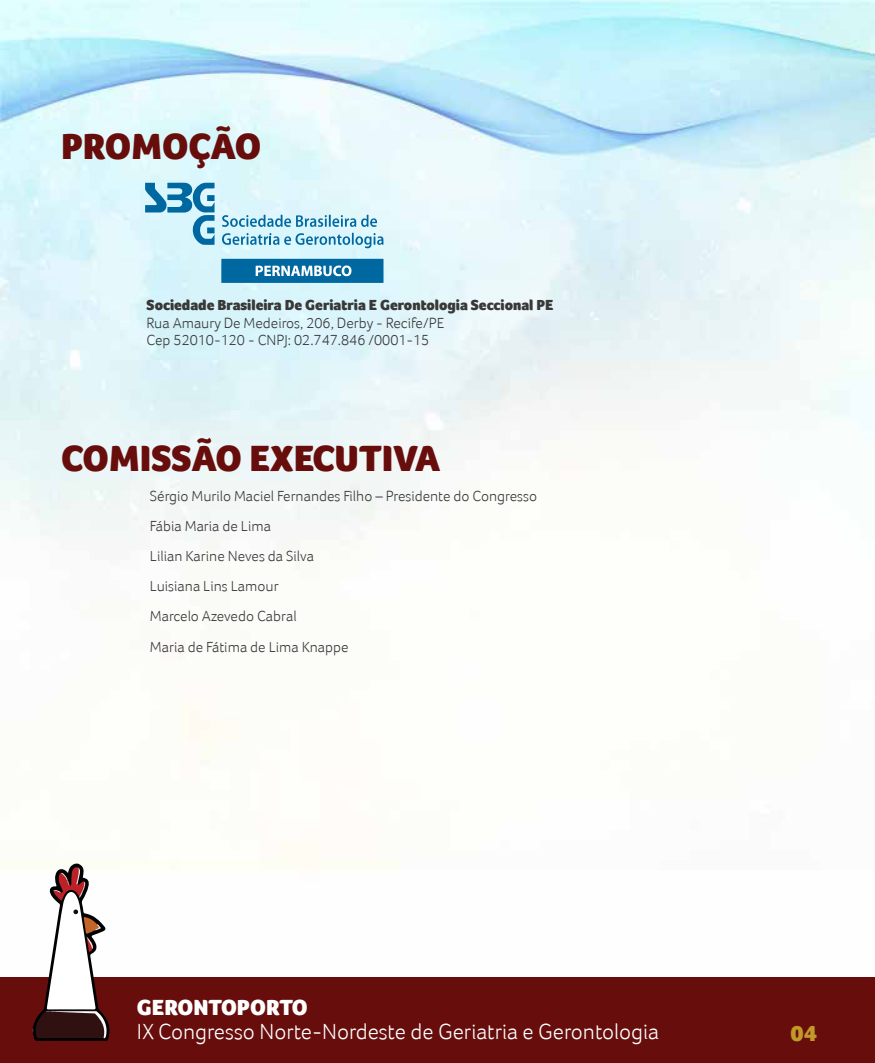
<style>
.page{position:relative;width:875px;height:1063px;background:#fff}
.page>*{position:absolute;margin:0;border:0;box-sizing:border-box;transform-origin:0 0}
.t1{font:900 37.5px "Foco";color:#670e0d}
.t2{font:300 22.5px "Foco";color:#fff}
.t3{font:900 22.5px "Foco";color:#fff}
.t4{font:900 22.5px "Foco";color:#c19929}
.t5{font:300 15px/30px "Foco";color:#383837}
.t6{font:900 15px "Foco";color:#383837}
</style>
<div class="page">
<img style="left:0;top:0;width:875px;height:1062px">
<div style="left:1px;top:977px;width:874px;height:85px;background:#670e0d"></div>
<svg style="left:33px;top:863px;width:77px;height:177px"></svg>
<svg style="left:145px;top:183px;width:70px;height:62px"></svg>
<svg style="left:222px;top:233px;width:161px;height:15px"></svg>
<svg style="left:222px;top:214px;width:155px;height:13px"></svg>
<svg style="left:221px;top:259px;width:163px;height:24px"></svg>
<h1 class="t1" style="left:61px;top:125px;width:202px">PROMOÇÃO</h1>
<p class="t6" style="left:147px;top:296px;width:408px">Sociedade Brasileira De Geriatria E Gerontologia Seccional PE</p>
<p class="t5" style="left:147px;top:314px;width:299px;line-height:17.5px">Rua Amaury De Medeiros, 206, Derby - Recife/PE<br>Cep 52010-120 - CNPJ: 02.747.846 ∕0001-15</p>
<h1 class="t1" style="left:61px;top:436px;width:381px">COMISSÃO EXECUTIVA</h1>
<p class="t5" style="left:150px;top:481px;width:389px">Sérgio Murilo Maciel Fernandes Filho – Presidente do Congresso<br>Fábia Maria de Lima<br>Lilian Karine Neves da Silva<br>Luisiana Lins Lamour<br>Marcelo Azevedo Cabral<br>Maria de Fátima de Lima Knappe</p>
<h2 class="t3" style="left:137px;top:994px;width:172px">GERONTOPORTO</h2>
<h2 class="t2" style="left:137px;top:1018px;width:524px">IX Congresso Norte-Nordeste de Geriatria e Gerontologia</h2>
<h2 class="t4" style="left:790px;top:1020px;width:28px">04</h2>
</div>
